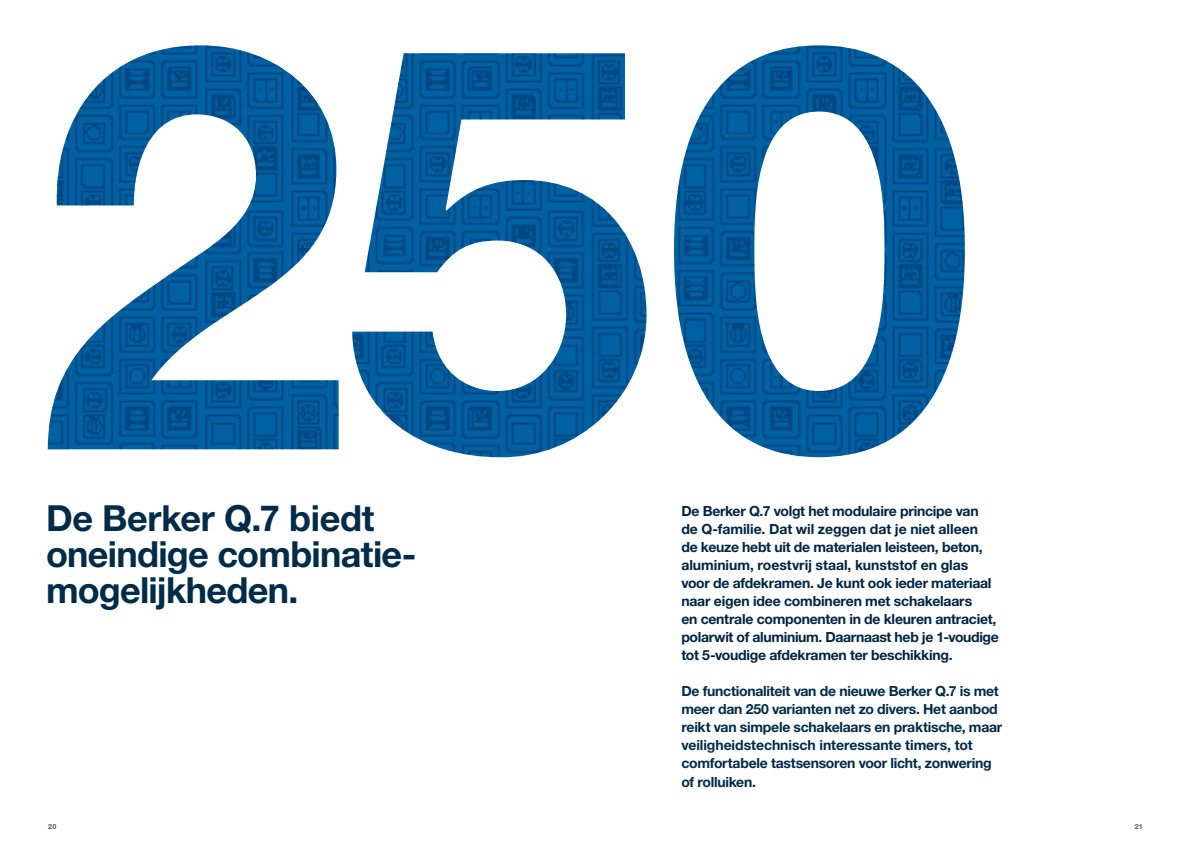
<style>
.page{position:relative;width:1191px;height:842px;background:#fff}
.page>*{position:absolute;margin:0;border:0;box-sizing:border-box;transform-origin:0 0}
.t1{font:700 36px/36px "Helvetica Neue LTW1 G";letter-spacing:-.02em;color:#002b49}
.t2{font:700 14px/18px "Helvetica Neue LTW1 G";letter-spacing:-.02em;color:#002444}
.t3{font:700 14px/18px "Helvetica Neue LTW1 G";letter-spacing:-.02em;color:#002b49}
.t4{font:700 7px "Helvetica Neue LTW1 G";color:#565655}
</style>
<div class="page">
<img style="left:67px;top:45px;width:880px;height:89px">
<img style="left:56px;top:134px;width:908px;height:114px">
<img style="left:71px;top:248px;width:893px;height:114px">
<img style="left:48px;top:362px;width:901px;height:96px">
<h1 class="t1" style="left:46px;top:500px;width:372px">De Berker Q.7 biedt oneindige combinatie&shy;mogelijkheden.</h1>
<p class="t2" style="left:681px;top:502px;width:319px">De Berker Q.7 volgt het modulaire principe van<br>de Q-familie. Dat wil zeggen dat je niet alleen<br>de keuze hebt uit de materialen leisteen, beton, aluminium, roestvrij staal, kunststof en glas voor de afdekramen. Je kunt ook ieder materiaal naar eigen idee combineren met schakelaars<br>en centrale componenten in de kleuren antraciet, polarwit of aluminium. Daarnaast heb je 1-voudige tot 5-voudige afdekramen ter beschikking.</p>
<p class="t3" style="left:681px;top:682px;width:322px">De functionaliteit van de nieuwe Berker Q.7 is met meer dan 250 varianten net zo divers. Het aanbod reikt van simpele schakelaars en praktische, maar veiligheidstechnisch interessante timers, tot comfortabele tastsensoren voor licht, zonwering of rolluiken.</p>
<p class="t4" style="left:48px;top:822px;width:10px">20</p>
<p class="t4" style="left:1135px;top:822px;width:9px">21</p>
</div>
